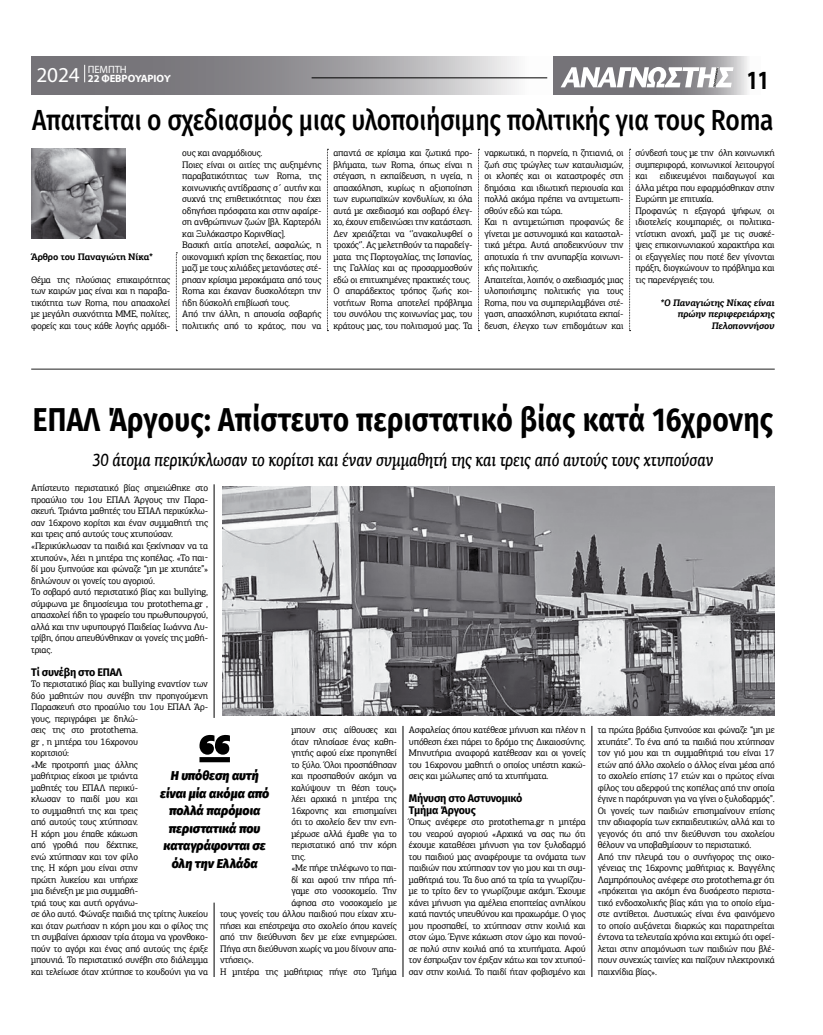
<style>
.page{position:relative;width:823px;height:1035px;background:#fff}
.page>*{position:absolute;margin:0;border:0;box-sizing:border-box;transform-origin:0 0}
.t1{font:700 33px "Fira Sans";letter-spacing:.01em;color:#000;scale:.85 1}
.t2{font:500 29px "Fira Sans";letter-spacing:-.01em;color:#000;scale:.85 1}
.t3{font:700 26.3px "Myriad Pro";color:#000;scale:.81 1}
.t4{font:italic 500 18.4px "PF Agora Slab Pro";letter-spacing:-.01em;color:#000;scale:.8 1}
.t5{font:italic 800 12.8px/17.6px "Fira Sans";color:#000;text-align:center}
.t6{font:700 11px/11.5px "Fira Sans";letter-spacing:-.02em;color:#000}
.t7{font:700 10.6px/9.4px "Myriad Pro";letter-spacing:-.01em;color:#fff}
.t8{font:9.5px/11.5px "PF Agora Slab Pro";letter-spacing:-.02em;color:#000}
.t9{font:italic 700 9.5px/11.5px "PF Agora Slab Pro";letter-spacing:-.02em;color:#000;text-align:right}
.t10{font:700 9.5px "PF Agora Slab Pro";letter-spacing:-.02em;color:#000}
.s1{font-weight:400}
.s2{font-weight:400;font-size:21.3px}
</style>
<div class="page">
<svg style="left:556px;top:57px;width:192px;height:38px;background:#8f8e92"></svg>
<svg style="left:31px;top:57px;width:525px;height:38px;background:#9e9ca0"></svg>
<svg style="left:560px;top:67px;width:173px;height:20px"></svg>
<hr style="left:311px;top:78px;width:236px;height:1px;background:#000">
<svg style="left:84px;top:65px;width:1px;height:17px"></svg>
<svg style="left:176px;top:252px;width:1px;height:79px"></svg>
<svg style="left:327px;top:149px;width:1px;height:182px"></svg>
<svg style="left:478px;top:149px;width:1px;height:182px"></svg>
<svg style="left:629px;top:149px;width:1px;height:182px"></svg>
<img style="left:31px;top:148px;width:94px;height:90px">
<hr style="left:214px;top:902px;width:1px;height:75px;background:#000">
<hr style="left:214px;top:484px;width:1px;height:234px;background:#000">
<hr style="left:402px;top:726px;width:1px;height:251px;background:#000">
<hr style="left:591px;top:726px;width:1px;height:251px;background:#000">
<svg style="left:199px;top:735px;width:31px;height:19px"></svg>
<div style="left:199px;top:757px;width:31px;height:5px;background:#000"></div>
<img style="left:222px;top:486px;width:552px;height:230px">
<hr style="left:31px;top:369px;width:743px;height:1px;background:#212121">
<p class="t7" style="left:37px;top:64px;width:135px;text-indent:51px"><span class="s1">ΠΕΜΠΤΗ<br></span><span class="s2">2024</span> 22 ΦΕΒΡΟΥΑΡΙΟΥ</p>
<h3 class="t3" style="left:746px;top:63px;width:29px">11</h3>
<h2 class="t2" style="left:32px;top:97px;width:873px">Απαιτείται ο σχεδιασμός μιας υλοποιήσιμης πολιτικής για τους Roma</h2>
<p class="t10" style="left:31px;top:250px;width:123px">Άρθρο του Παναγιώτη Νίκα*</p>
<p class="t8" style="left:31px;top:273px;width:140px;text-align:justify">Θέμα της πλούσιας επικαιρότητας των καιρών μας είναι και η παραβα&shy;τικότητα των Roma, που απασχολεί με μεγάλη συχνότητα ΜΜΕ, πολίτες, φορείς και τους κάθε λογής αρμόδι-</p>
<p class="t8" style="left:182px;top:147px;width:140px">ους και αναρμόδιους.<br>Ποιες είναι οι αιτίες της αυξημένης παραβατικότητας των Roma, της κοινωνικής αντίδρασης σ΄ αυτήν και συχνά της επιθετικότητας που έχει οδηγήσει πρόσφατα και στην αφαίρε&shy;ση ανθρώπινων ζωών [βλ. Καρτερόλι και Ξυλόκαστρο Κορινθίας].<br>Βασική αιτία αποτελεί, ασφαλώς, η οικονομική κρίση της δεκαετίας, που μαζί με τους χιλιάδες μετανάστες στέ&shy;ρησαν κρίσιμα μεροκάματα από τους<br>Roma και έκαναν δυσκολότερη την ήδη δύσκολή επιβίωσή τους.<br>Από την άλλη, η απουσία σοβαρής πολιτικής από το κράτος, που να</p>
<p class="t8" style="left:333px;top:147px;width:140px">απαντά σε κρίσιμα και ζωτικά προ&shy;βλήματα, των Roma, όπως είναι η στέγαση, η εκπαίδευση, η υγεία, η απασχόληση, κυρίως η αξιοποίηση των ευρωπαϊκών κονδυλίων, κι όλα αυτά με σχεδιασμό και σοβαρό έλεγ&shy;χο, έχουν επιδεινώσει την κατάσταση.<br>Δεν χρειάζεται να ‘’ανακαλυφθεί ο τροχός‘’. Ας μελετηθούν τα παραδείγ&shy;ματα της Πορτογαλίας, της Ισπανίας, της Γαλλίας και ας προσαρμοσθούν εδώ οι επιτυχημένες πρακτικές τους.<br>Ο απαράδεκτος τρόπος ζωής κοι&shy;νοτήτων Roma αποτελεί πρόβλημα του συνόλου της κοινωνίας μας, του κράτους μας, του πολιτισμού μας. Τα</p>
<p class="t8" style="left:484px;top:147px;width:140px">ναρκωτικά, η πορνεία, η ζητιανιά, οι ζωή στις τρώγλες των καταυλισμών, οι κλοπές και οι καταστροφές στη δημόσια και ιδιωτική περιουσία και πολλά ακόμα πρέπει να αντιμετωπι&shy;σθούν εδώ και τώρα.<br>Και η αντιμετώπιση προφανώς δε γίνεται με αστυνομικά και κατασταλ&shy;τικά μέτρα. Αυτά αποδεικνύουν την αποτυχία ή την ανυπαρξία κοινωνι&shy;κής πολιτικής.<br>Απαιτείται, λοιπόν, ο σχεδιασμός μιας υλοποιήσιμης πολιτικής για τους<br>Roma, που να συμπεριλαμβάνει στέ&shy;γαση, απασχόληση, κυριότατα εκπαί&shy;δευση, έλεγχο των επιδομάτων και</p>
<p class="t8" style="left:635px;top:147px;width:140px;text-align:justify">σύνδεσή τους με την όλη κοινωνική συμπεριφορά, κοινωνικοί λειτουργοί και</p>
<p class="t8" style="left:635px;top:170px;width:140px;text-indent:24px">ειδικευμένοι παιδαγωγοί και άλλα μέτρα που εφαρμόσθηκαν στην<br>Ευρώπη με επιτυχία.<br>Προφανώς η εξαγορά ψήφων, οι ιδιοτελείς κουμπαριές, οι πολιτικα&shy;ντίστικη ανοχή, μαζί με τις συσκέ&shy;ψεις επικοινωνιακού χαρακτήρα και οι εξαγγελίες που ποτέ δεν γίνονται πράξη, διογκώνουν το πρόβλημα και τις παρενέργειές του.</p>
<p class="t9" style="left:660px;top:296px;width:116px">*Ο Παναγιώτης Νίκας είναι πρώην περιφερειάρχης<br>Πελοποννήσου</p>
<h1 class="t1" style="left:33px;top:391px;width:872px">ΕΠΑΛ Άργους: Απίστευτο περιστατικό βίας κατά 16χρονης</h1>
<h3 class="t4" style="left:92px;top:448px;width:777px">30 άτομα περικύκλωσαν το κορίτσι και έναν συμμαθητή της και τρεις από αυτούς τους χτυπούσαν</h3>
<p class="t8" style="left:31px;top:482px;width:178px">Απίστευτο περιστατικό βίας σημειώθηκε στο προαύλιο του 1ου ΕΠΑΛ Άργους την Παρα&shy;σκευή. Τριάντα μαθητές του ΕΠΑΛ περικύκλω&shy;σαν 16χρονο κορίτσι και έναν συμμαθητή της και τρεις από αυτούς τους χτυπούσαν. «Περικύκλωσαν τα παιδιά και ξεκίνησαν να τα χτυπούν», λέει η μητέρα της κοπέλας. «Το παι&shy;δί μου ξυπνούσε και φώναζε “μη με χτυπάτε”» δηλώνουν οι γονείς του αγοριού.<br>Το σοβαρό αυτό περιστατικό βίας και bullying, σύμφωνα με δημοσίευμα του protothema.gr , απασχολεί ήδη το γραφείο του πρωθυπουργού, αλλά και την υφυπουργό Παιδείας Ιωάννα Λυ&shy;τρίβη, όπου απευθύνθηκαν οι γονείς της μαθή&shy;τριας.</p>
<p class="t6" style="left:31px;top:665px;width:92px">Τί συνέβη στο ΕΠΑΛ</p>
<p class="t8" style="left:31px;top:678px;width:178px">Το περιστατικό βίας και bullying εναντίον των δύο μαθητών που συνέβη την προηγούμενη<br>Παρασκευή στο προαύλιο του 1ου ΕΠΑΛ Άρ&shy;γους, περιγράφει με δηλώ-<br>σεις της στο protothema.<br>gr , η μητέρα του 16χρονου<br>κοριτσιού:<br>«Με προτροπή μιας άλλης<br>μαθήτριας είκοσι με τριάντα<br>μαθητές του ΕΠΑΛ περικύ-<br>κλωσαν το παιδί μου και<br>το συμμαθητή της και τρεις<br>από αυτούς τους χτύπησαν.<br>Η κόρη μου έπαθε κάκωση<br>από γροθιά που δέχτηκε,<br>ενώ χτύπησαν και τον φίλο<br>της. Η κόρη μου είναι στην<br>πρώτη λυκείου και υπήρχε<br>μια διένεξη με μια συμμαθή-<br>τριά τους και αυτή οργάνω-<br>σε όλο αυτό. Φώναξε παιδιά της τρίτης λυκείου και όταν ρωτήσαν η κόρη μου και ο φίλος της τη συμβαίνει άρχισαν τρία άτομα να γρονθοκο&shy;πούν το αγόρι και ένας από αυτούς της έριξε μπουνιά. Το περιστατικό συνέβη στο διάλειμμα και τελείωσε όταν χτύπησε το κουδούνι για να</p>
<p class="t8" style="left:597px;top:724px;width:178px">τα πρώτα βράδια ξυπνούσε και φώναζε “μη με χτυπάτε”. Το ένα από τα παιδιά που χτύπησαν τον γιό μου και τη συμμαθήτριά του είναι 17 ετών από άλλο σχολείο ο άλλος είναι μέσα από το σχολείο επίσης 17 ετών και ο πρώτος είναι φίλος του αδερφού της κοπέλας από την οποία έγινε η παρότρυνση για να γίνει ο ξυλοδαρμός”.<br>Οι γονείς των παιδιών επισημαίνουν επίσης την αδιαφορία των εκπαιδευτικών, αλλά και το γεγονός ότι από την διεύθυνση του σχολείου θέλουν να υποβαθμίσουν το περιστατικό.<br>Από την πλευρά του ο συνήγορος της οικο&shy;γένειας της 16χρονης μαθήτριας κ. Βαγγέλης Λαμπρόπουλος ανέφερε στο protothema.gr ότι «πρόκειται για ακόμη ένα δυσάρεστο περιστα&shy;τικό ενδοσχολικής βίας κάτι για το οποίο είμα&shy;στε αντίθετοι. Δυστυχώς είναι ένα φαινόμενο το οποίο αυξάνεται διαρκώς και παρατηρείται έντονα τα τελευταία χρόνια και εκτιμώ ότι οφεί&shy;λεται στην απομόνωση των παιδιών που βλέ&shy;πουν συνεχώς ταινίες και παίζουν ηλεκτρονικά παιχνίδια βίας».</p>
<p class="t8" style="left:409px;top:724px;width:178px;text-align:justify">Ασφαλείας όπου κατέθεσε μήνυση και πλέον η υπόθεση έχει πάρει το δρόμο της Δικαιοσύνης.<br>Μηνυτήρια αναφορά κατέθεσαν και οι γονείς του 16χρονου μαθητή ο οποίος υπέστη κακώ&shy;σεις και μώλωπες από τα χτυπήματα.</p>
<p class="t6" style="left:409px;top:791px;width:115px">Μήνυση στο Αστυνομικό<br>Τμήμα Άργους</p>
<p class="t8" style="left:409px;top:816px;width:178px;text-align:justify">Όπως ανέφερε στο protothema.gr η μητέρα του νεαρού αγοριού «Αρχικά να σας πω ότι έχουμε καταθέσει μήνυση για τον ξυλοδαρμό του παιδιού μας αναφέρουμε τα ονόματα των παιδιών που χτύπησαν τον γιο μου και τη συμ&shy;μαθήτριά του. Τα δυο από τα τρία τα γνωρίζου&shy;με το τρίτο δεν το γνωρίζουμε ακόμη. Έχουμε κάνει μήνυση για αμέλεια εποπτείας ανηλίκου κατά παντός υπευθύνου και προχωράμε. Ο γιος μου προσπαθεί, το χτύπησαν στην κοιλιά και στον ώμο. Έγινε κάκωση στον ώμο και πονού&shy;σε πολύ στην κοιλιά από τα χτυπήματα. Αφού τον έσπρωξαν τον έριξαν κάτω και τον χτυπού&shy;σαν στην κοιλιά. Το παιδί ήταν φοβισμένο και</p>
<p class="t8" style="left:291px;top:724px;width:107px">μπουν στις αίθουσες και</p>
<p class="t8" style="left:291px;top:735px;width:107px">όταν πλησίασε ένας καθη-</p>
<p class="t8" style="left:291px;top:747px;width:107px">γητής αφού είχε προηγηθεί</p>
<p class="t8" style="left:291px;top:758px;width:107px">το ξύλο. Όλοι προσπάθησαν</p>
<p class="t8" style="left:291px;top:770px;width:107px">και προσπαθούν ακόμη να</p>
<p class="t8" style="left:291px;top:781px;width:107px">καλύψουν τη θέση τους»</p>
<p class="t8" style="left:291px;top:793px;width:107px">λέει αρχικά η μητέρα της</p>
<p class="t8" style="left:291px;top:804px;width:107px">16χρονης και επισημαίνει</p>
<p class="t8" style="left:291px;top:816px;width:107px">ότι το σχολείο δεν την ενη-</p>
<p class="t8" style="left:291px;top:827px;width:107px">μέρωσε αλλά έμαθε για το</p>
<p class="t8" style="left:291px;top:839px;width:107px">περιστατικό από την κόρη</p>
<p class="t8" style="left:291px;top:850px;width:16px">της.</p>
<p class="t8" style="left:291px;top:862px;width:107px">«Με πήρε τηλέφωνο το παι-</p>
<p class="t8" style="left:291px;top:873px;width:107px">δί και αφού την πήρα πή-</p>
<p class="t8" style="left:291px;top:885px;width:107px">γαμε στο νοσοκομείο. Την</p>
<p class="t8" style="left:291px;top:896px;width:107px">άφησα στο νοσοκομείο με</p>
<p class="t8" style="left:220px;top:908px;width:178px">τους γονείς του άλλου παιδιού που είχαν χτυ-</p>
<p class="t8" style="left:220px;top:919px;width:178px">πήσει και επέστρεψα στο σχολείο όπου κανείς</p>
<p class="t8" style="left:220px;top:931px;width:178px">από την διεύθυνση δεν με είχε ενημερώσει.</p>
<p class="t8" style="left:220px;top:942px;width:178px">Πήγα στη διεύθυνση χωρίς να μου δίνουν απα-</p>
<p class="t8" style="left:220px;top:954px;width:35px">ντήσεις».</p>
<p class="t8" style="left:220px;top:965px;width:178px">Η μητέρα της μαθήτριας πήγε στο Τμήμα</p>
<h3 class="t5" style="left:160px;top:765px;width:111px">Η υπόθεση αυτή είναι μία ακόμα από πολλά παρόμοια περιστατικά που καταγράφονται σε όλη την Ελλάδα</h3>
</div>
